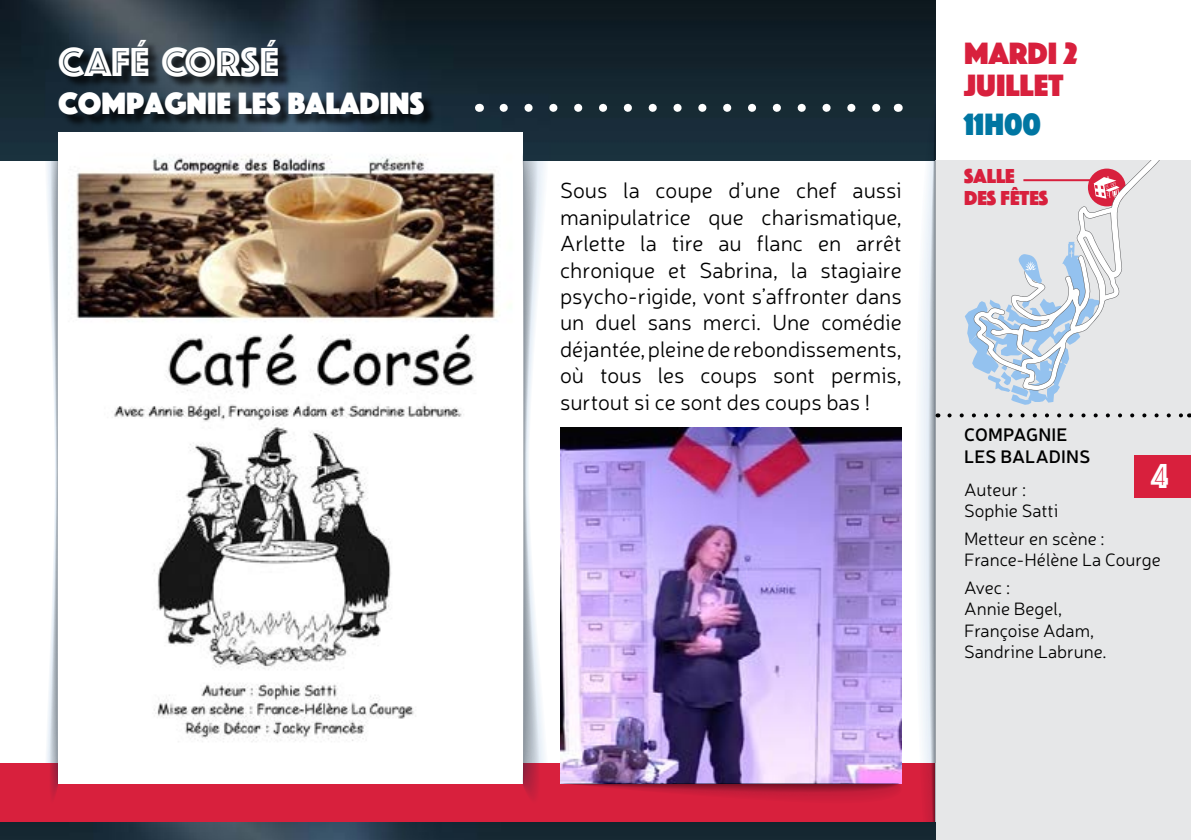
<style>
.page{position:relative;width:1191px;height:840px;background:#fff}
.page>*{position:absolute;margin:0;border:0;box-sizing:border-box;transform-origin:0 0}
.t1{font:42px "Phosphate Inline";color:#fff}
.t2{font:36px "Phosphate Inline";color:#fff}
.t3{font:32px "Phosphate Solid";color:#fff}
.t4{font:32px/32px "Phosphate Solid";color:#d8203d}
.t5{font:32px "Phosphate Solid";color:#0076a2}
.t6{font:300 22px/26.4px "Neris";color:#000;text-align:justify}
.t7{font:21px/22px "Phosphate Solid";color:#d8203d}
.t8{font:300 18px/21.6px "Neris";color:#000}
.t9{font:600 18px/21.6px "Neris";letter-spacing:.01em;color:#000}
</style>
<div class="page">
<div style="left:0;top:763px;width:935px;height:76px;background:#d8203d"></div>
<img style="left:0;top:0;width:935px;height:160px">
<div style="left:935px;top:160px;width:256px;height:679px;background:#e6e7e8"></div>
<div style="left:61px;top:43px;width:375px;height:85px;background:#000;opacity:.75"></div>
<img style="left:59px;top:133px;width:444px;height:650px">
<div style="left:1134px;top:454px;width:57px;height:43px;background:#d8203d"></div>
<svg style="left:949px;top:413px;width:234px;height:4px"></svg>
<svg style="left:914px;top:104px;width:24px;height:735px"></svg>
<img style="left:0;top:822px;width:935px;height:17px">
<svg style="left:503px;top:98px;width:404px;height:737px"></svg>
<svg style="left:44px;top:98px;width:15px;height:737px"></svg>
<svg style="left:1023px;top:160px;width:137px;height:152px"></svg>
<svg style="left:1093px;top:176px;width:26px;height:22px"></svg>
<svg style="left:965px;top:242px;width:136px;height:162px"></svg>
<hr style="left:1023px;top:179px;width:70px;height:2px;background:#d8203d">
<h1 class="t1" style="left:58px;top:32px;width:222px">CAFÉ CORSÉ</h1>
<h3 class="t3" style="left:58px;top:80px;width:367px">COMPAGNIE LES BALADINS</h3>
<p class="t6" style="left:560px;top:176px;width:343px">Sous la coupe d’une chef aussi manipulatrice que charismatique, Arlette la tire au flanc en arrêt chronique et Sabrina, la stagiaire psycho-rigide, vont s’affronter dans un duel sans merci. Une comédie déjantée, pleine de rebondissements, où tous les coups sont permis, surtout si ce sont des coups bas !</p>
<h3 class="t4" style="left:964px;top:36px;width:115px">MARDI 2<br>JUILLET</h3>
<h3 class="t5" style="left:964px;top:101px;width:78px">11H00</h3>
<p class="t7" style="left:964px;top:163px;width:86px">SALLE<br>DES FÊTES</p>
<p class="t9" style="left:964px;top:423px;width:128px">COMPAGNIE<br>LES BALADINS</p>
<p class="t8" style="left:964px;top:478px;width:96px">Auteur :<br>Sophie Satti</p>
<p class="t8" style="left:964px;top:526px;width:198px">Metteur en scène :<br>France-Hélène La Courge</p>
<p class="t8" style="left:964px;top:575px;width:144px">Avec :<br>Annie Begel,<br>Françoise Adam,<br>Sandrine Labrune.</p>
<h2 class="t2" style="left:1151px;top:450px;width:18px">4</h2>
</div>
